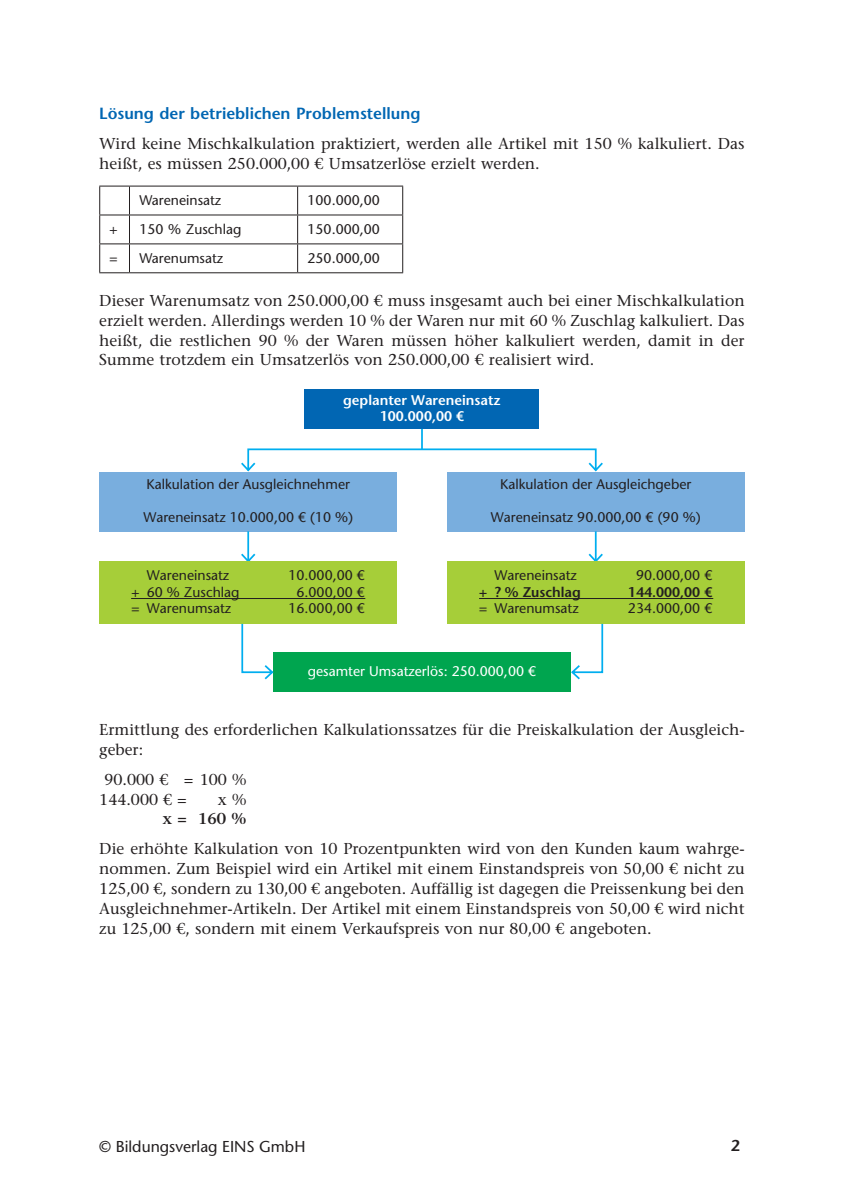
<style>
.page{position:relative;width:844px;height:1191px;background:#fff}
.page>*{position:absolute;margin:0;border:0;box-sizing:border-box;transform-origin:0 0}
.t1{font:600 16.1px "Stone Sans Std";color:#0166b3}
.t2{font:500 15.75px/19.8px "Stone Serif Std";color:#231f20}
.t3{font:500 15.75px "Stone Sans Std";color:#231f20}
.t4{font:600 15.75px "Stone Serif Std";color:#231f20}
.t5{font:600 15.75px "Stone Sans Std";color:#231f20}
.t6{font:500 14px "Stone Sans Std";color:#231f20}
.t7{font:600 14px/16.8px "Stone Sans Std";color:#fff;text-align:center}
.t8{font:500 14px "Stone Sans Std";color:#fff}
.t9{font:600 14px "Stone Sans Std";color:#231f20}
</style>
<div class="page">
<hr style="left:99px;top:214px;width:30px;height:1px;background:#231f20">
<hr style="left:129px;top:214px;width:168px;height:1px;background:#231f20">
<hr style="left:297px;top:214px;width:106px;height:1px;background:#231f20">
<hr style="left:99px;top:243px;width:30px;height:1px;background:#231f20">
<hr style="left:129px;top:243px;width:168px;height:1px;background:#231f20">
<hr style="left:297px;top:243px;width:106px;height:1px;background:#231f20">
<svg style="left:129px;top:187px;width:1px;height:85px"></svg>
<svg style="left:297px;top:187px;width:1px;height:85px"></svg>
<hr style="left:99px;top:186px;width:30px;height:1px;background:#231f20">
<hr style="left:129px;top:186px;width:168px;height:1px;background:#231f20">
<hr style="left:297px;top:186px;width:106px;height:1px;background:#231f20">
<svg style="left:99px;top:186px;width:1px;height:86px"></svg>
<svg style="left:402px;top:186px;width:1px;height:86px"></svg>
<hr style="left:99px;top:272px;width:30px;height:1px;background:#231f20">
<hr style="left:129px;top:272px;width:168px;height:1px;background:#231f20">
<hr style="left:297px;top:272px;width:106px;height:1px;background:#231f20">
<div style="left:304px;top:389px;width:235px;height:40px;background:#0166b3"></div>
<div style="left:99px;top:472px;width:298px;height:59px;background:#79aede"></div>
<div style="left:446px;top:472px;width:298px;height:59px;background:#79aede"></div>
<div style="left:273px;top:652px;width:297px;height:40px;background:#00a54f"></div>
<div style="left:99px;top:561px;width:298px;height:63px;background:#a6ce39"></div>
<div style="left:446px;top:561px;width:298px;height:63px;background:#a6ce39"></div>
<svg style="left:240px;top:429px;width:364px;height:252px"></svg>
<hr style="left:479px;top:598px;width:234px;height:1px;background:#231f20">
<hr style="left:131px;top:598px;width:234px;height:1px;background:#231f20">
<p class="t1" style="left:99px;top:104px;width:322px">Lösung der betrieblichen Problemstellung</p>
<p class="t2" style="left:99px;top:133px;width:646px">Wird keine Mischkalkulation praktiziert, werden alle Artikel mit 150 % kalkuliert. Das heißt, es müssen 250.000,00 € Umsatzerlöse erzielt werden.</p>
<p class="t6" style="left:139px;top:192px;width:83px">Wareneinsatz</p>
<p class="t6" style="left:307px;top:192px;width:74px">100.000,00</p>
<p class="t6" style="left:110px;top:221px;width:10px">+</p>
<p class="t6" style="left:139px;top:221px;width:103px">150 % Zuschlag</p>
<p class="t6" style="left:307px;top:221px;width:74px">150.000,00</p>
<p class="t6" style="left:110px;top:250px;width:10px">=</p>
<p class="t6" style="left:139px;top:250px;width:85px">Warenumsatz</p>
<p class="t6" style="left:307px;top:250px;width:74px">250.000,00</p>
<p class="t2" style="left:99px;top:290px;width:646px;text-align:justify">Dieser Warenumsatz von 250.000,00 € muss insgesamt auch bei einer Mischkalkulation erzielt werden. Allerdings werden 10 % der Waren nur mit 60 % Zuschlag kalkuliert. Das heißt, die restlichen 90 % der Waren müssen höher kalkuliert werden, damit in der Summe trotzdem ein Umsatzerlös von 250.000,00 € realisiert wird.</p>
<p class="t7" style="left:343px;top:391px;width:159px">geplanter Wareneinsatz<br>100.000,00 €</p>
<p class="t6" style="left:146px;top:475px;width:205px">Kalkulation der Ausgleichnehmer</p>
<p class="t6" style="left:143px;top:509px;width:211px">Wareneinsatz 10.000,00 € (10 %)</p>
<p class="t6" style="left:147px;top:566px;width:84px">Wareneinsatz</p>
<p class="t6" style="left:288px;top:566px;width:78px">10.000,00 €</p>
<p class="t6" style="left:131px;top:583px;width:109px">+ 60 % Zuschlag</p>
<p class="t6" style="left:296px;top:583px;width:70px">6.000,00 €</p>
<p class="t6" style="left:131px;top:600px;width:101px">= Warenumsatz</p>
<p class="t6" style="left:288px;top:600px;width:78px">16.000,00 €</p>
<p class="t6" style="left:500px;top:475px;width:193px">Kalkulation der Ausgleichgeber</p>
<p class="t6" style="left:490px;top:509px;width:211px">Wareneinsatz 90.000,00 € (90 %)</p>
<p class="t6" style="left:494px;top:566px;width:84px">Wareneinsatz</p>
<p class="t6" style="left:636px;top:566px;width:78px">90.000,00 €</p>
<p class="t9" style="left:479px;top:583px;width:103px">+ ? % Zuschlag</p>
<p class="t9" style="left:627px;top:583px;width:86px">144.000,00 €</p>
<p class="t6" style="left:479px;top:600px;width:101px">= Warenumsatz</p>
<p class="t6" style="left:627px;top:600px;width:86px">234.000,00 €</p>
<p class="t8" style="left:308px;top:663px;width:230px">gesamter Umsatzerlös: 250.000,00 €</p>
<p class="t2" style="left:99px;top:719px;width:646px">Ermittlung des erforderlichen Kalkulationssatzes für die Preiskalkulation der Ausgleich&shy;geber:</p>
<p class="t2" style="left:99px;top:769px;width:148px;text-indent:5px">90.000 € = 100 %<br>144.000 € =</p>
<p class="t2" style="left:218px;top:789px;width:30px">x %</p>
<p class="t4" style="left:162px;top:809px;width:85px">x = 160 %</p>
<p class="t2" style="left:99px;top:839px;width:646px;text-align:justify">Die erhöhte Kalkulation von 10 Prozentpunkten wird von den Kunden kaum wahrge&shy;nommen. Zum Beispiel wird ein Artikel mit einem Einstandspreis von 50,00 € nicht zu 125,00 €, sondern zu 130,00 € angeboten. Auffällig ist dagegen die Preissenkung bei den Ausgleichnehmer-Artikeln. Der Artikel mit einem Einstandspreis von 50,00 € wird nicht zu 125,00 €, sondern mit einem Verkaufspreis von nur 80,00 € angeboten.</p>
<p class="t3" style="left:99px;top:1136px;width:207px">© Bildungsverlag EINS GmbH</p>
<p class="t5" style="left:730px;top:1135px;width:11px">2</p>
</div>
